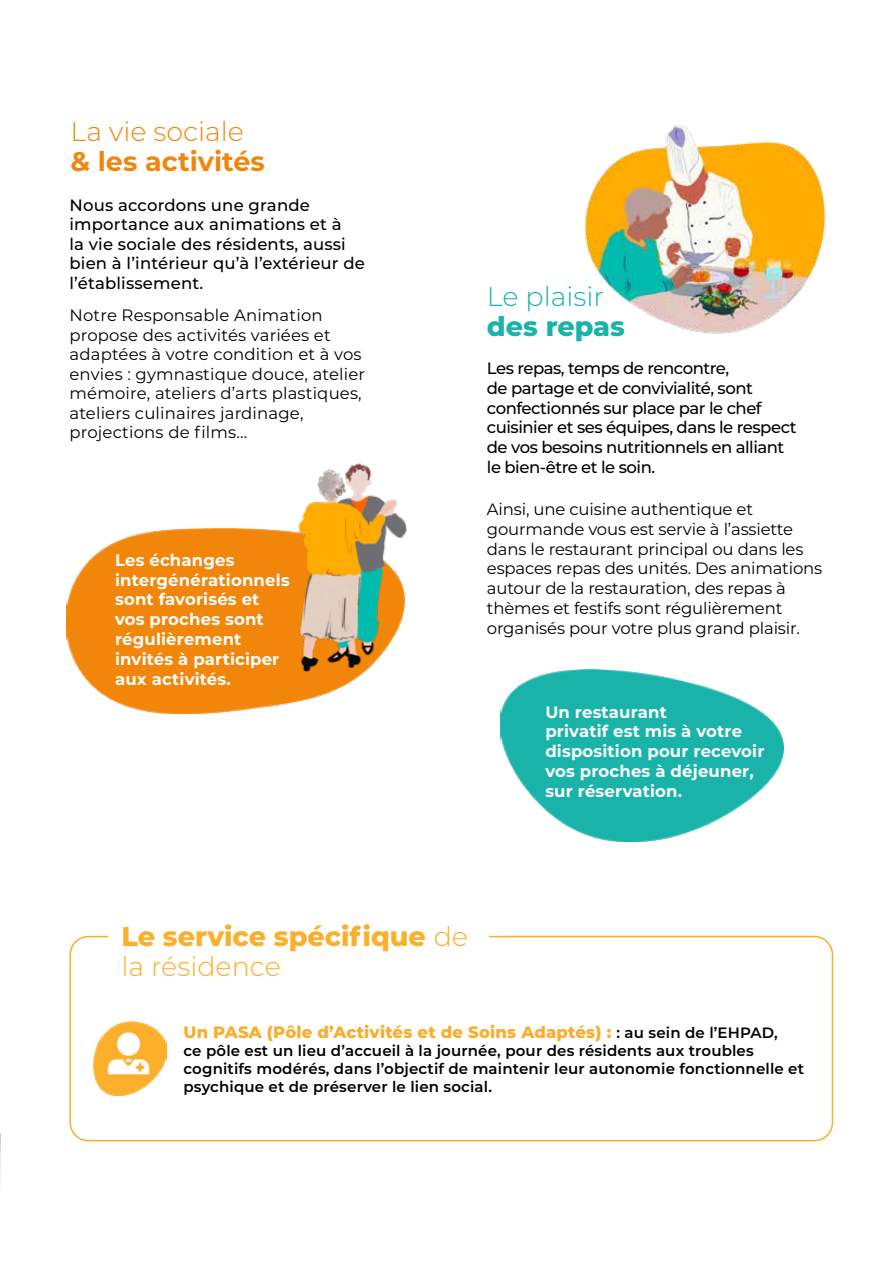
<style>
.page{position:relative;width:893px;height:1263px;background:#fff}
.page>*{position:absolute;margin:0;border:0;box-sizing:border-box;transform-origin:0 0}
.t1{font:800 27px/30px "Montserrat";color:#fbaf2b}
.t2{font:700 27px "Montserrat";color:#f1860c}
.t3{font:300 27px "Montserrat";color:#f1860c}
.t4{font:300 27px "Montserrat";color:#1ab3aa}
.t5{font:800 27px "Montserrat";color:#1ab3aa}
.t6{font:16.5px/19.8px "Montserrat";letter-spacing:-.01em;color:#000}
.t7{font:16.5px/19.5px "Montserrat";letter-spacing:.01em;color:#000}
.t8{font:700 16.5px/19.8px "Montserrat";letter-spacing:.01em;color:#fff}
.t9{font:500 16.5px/19.8px "Montserrat";letter-spacing:-.03em;color:#000}
.t10{font:500 16.5px/19.5px "Montserrat";letter-spacing:.01em;color:#000}
.t11{font:800 16.5px "Montserrat";letter-spacing:.01em;color:#f8ae2c}
.t12{font:600 15px/18px "Montserrat";letter-spacing:.01em;color:#000}
.s1{font-weight:300}
.s2{font-weight:600;font-size:15px;color:#000}
</style>
<div class="page">
<img style="left:500px;top:670px;width:283px;height:171px">
<img style="left:67px;top:528px;width:246px;height:185px">
<img style="left:257px;top:463px;width:150px;height:235px">
<img style="left:584px;top:125px;width:242px;height:209px">
<div style="left:70px;top:936px;width:763px;height:205px;border:2px solid #f8ae2c;border-radius:18px"></div>
<div style="left:109px;top:920px;width:380px;height:66px;background:#fff"></div>
<img style="left:94px;top:1021px;width:73px;height:74px">
<img style="left:0;top:1133px;width:1px;height:50px">
<h1 class="t3" style="left:71px;top:113px;width:175px">La vie sociale</h1>
<h1 class="t2" style="left:71px;top:142px;width:196px">&amp; les activités</h1>
<p class="t10" style="left:70px;top:194px;width:297px">Nous accordons une grande importance aux animations et à<br>la vie sociale des résidents, aussi bien à l’intérieur qu’à l’extérieur de l’établissement.</p>
<p class="t7" style="left:70px;top:305px;width:297px">Notre Responsable Animation propose des activités variées et adaptées à votre condition et à vos envies : gymnastique douce, atelier mémoire, ateliers d’arts plastiques, ateliers culinaires jardinage, projections de films...</p>
<p class="t8" style="left:115px;top:549px;width:176px">Les échanges intergénérationnels sont favorisés et vos proches sont régulièrement invités à participer aux activités.</p>
<h1 class="t4" style="left:487px;top:278px;width:119px">Le plaisir</h1>
<h1 class="t5" style="left:487px;top:307px;width:140px">des repas</h1>
<p class="t9" style="left:487px;top:358px;width:311px">Les repas, temps de rencontre,<br>de partage et de convivialité, sont confectionnés sur place par le chef cuisinier et ses équipes, dans le respect de vos besoins nutritionnels en alliant le bien-être et le soin.</p>
<p class="t6" style="left:487px;top:499px;width:337px">Ainsi, une cuisine authentique et gourmande vous est servie à l’assiette dans le restaurant principal ou dans les espaces repas des unités. Des animations autour de la restauration, des repas à thèmes et festifs sont régulièrement organisés pour votre plus grand plaisir.</p>
<p class="t8" style="left:545px;top:701px;width:221px">Un restaurant<br>privatif est mis à votre disposition pour recevoir vos proches à déjeuner, sur réservation.</p>
<h1 class="t1" style="left:121px;top:920px;width:348px">Le service spécifique <span class="s1">de la résidence</span></h1>
<p class="t11" style="left:184px;top:1020px;width:596px">Un PASA (Pôle d’Activités et de Soins Adaptés) : <span class="s2">: au sein de l’EHPAD,</span></p>
<p class="t12" style="left:184px;top:1041px;width:622px">ce pôle est un lieu d’accueil à la journée, pour des résidents aux troubles cognitifs modérés, dans l’objectif de maintenir leur autonomie fonctionnelle et psychique et de préserver le lien social.</p>
</div>
